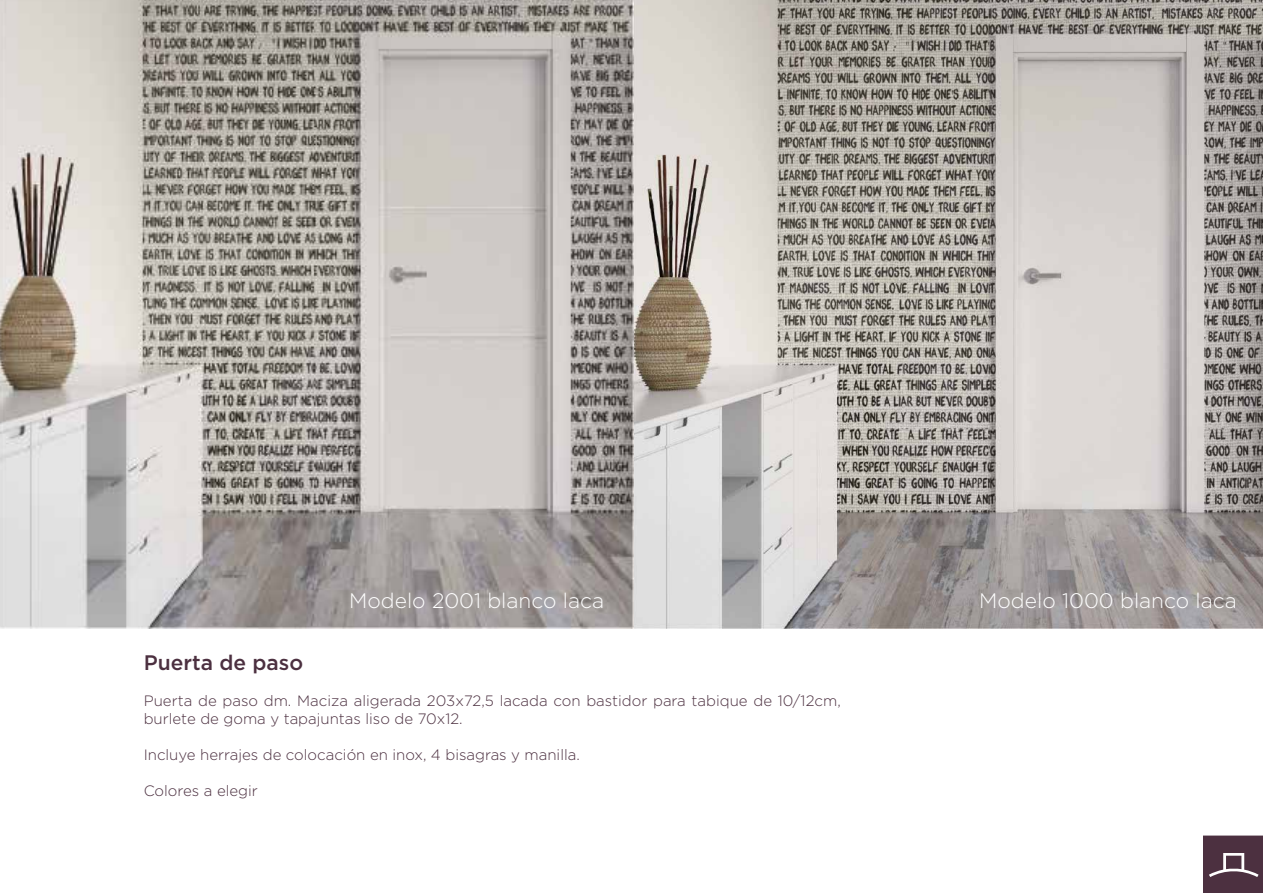
<style>
.page{position:relative;width:1263px;height:893px;background:#fff}
.page>*{position:absolute;margin:0;border:0;box-sizing:border-box;transform-origin:0 0}
.t1{font:300 21px "Gotham";color:#fff}
.t2{font:500 21px "Gotham";color:#4c3040}
.t3{font:300 15px/18px "Gotham";color:#4c3040}
</style>
<div class="page">
<img style="left:634px;top:0;width:629px;height:629px">
<img style="left:0;top:0;width:634px;height:629px">
<svg style="left:1203px;top:836px;width:60px;height:57px;background:#5a404f"></svg>
<h1 class="t1" style="left:349px;top:587px;width:256px">Modelo 2001 blanco laca</h1>
<h1 class="t1" style="left:979px;top:587px;width:259px">Modelo 1000 blanco laca</h1>
<h1 class="t2" style="left:144px;top:649px;width:161px">Puerta de paso</h1>
<p class="t3" style="left:144px;top:691px;width:699px">Puerta de paso dm. Maciza aligerada 203x72,5 lacada con bastidor para tabique de 10/12cm, burlete de goma y tapajuntas liso de 70x12.</p>
<p class="t3" style="left:144px;top:745px;width:438px">Incluye herrajes de colocación en inox, 4 bisagras y manilla.</p>
<p class="t3" style="left:144px;top:781px;width:116px">Colores a elegir</p>
</div>
